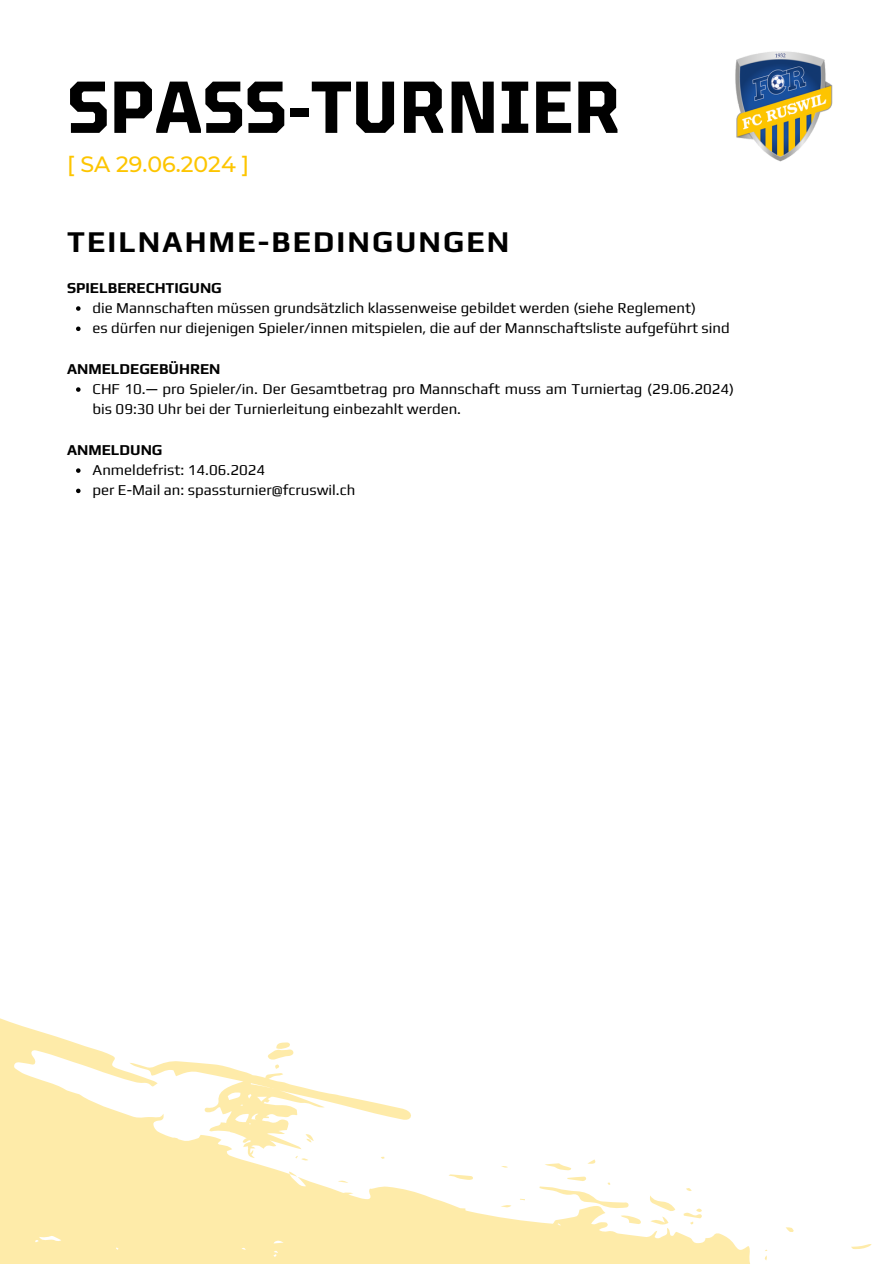
<style>
.page{position:relative;width:894px;height:1264px;background:#fff}
.page>*{position:absolute;margin:0;border:0;box-sizing:border-box;transform-origin:0 0}
.t1{font:700 73.2px "TT Octosquares Cond";color:#000}
.t2{font:700 30px "Play";letter-spacing:.07em;color:#000}
.t3{font:500 22.05px "Montserrat";color:#fdc500}
.t4{font:15px/20.2px "Play";color:#000}
.t5{font:700 15px "Play";color:#000}
</style>
<div class="page">
<img style="left:735px;top:51px;width:97px;height:111px">
<svg style="left:0;top:1018px;width:872px;height:245px"></svg>
<svg style="left:76px;top:306px;width:4px;height:5px"></svg>
<svg style="left:76px;top:326px;width:4px;height:5px"></svg>
<svg style="left:76px;top:387px;width:4px;height:5px"></svg>
<svg style="left:76px;top:468px;width:4px;height:5px"></svg>
<svg style="left:76px;top:488px;width:4px;height:5px"></svg>
<h3 class="t1" style="left:67px;top:56px;width:555px">SPASS-TURNIER</h3>
<h2 class="t3" style="left:67px;top:150px;width:183px">[ SA 29.06.2024 ]</h2>
<p class="t2" style="left:67px;top:224px;width:443px">TEILNAHME-BEDINGUNGEN</p>
<h4 class="t5" style="left:67px;top:279px;width:156px">SPIELBERECHTIGUNG</h4>
<p class="t4" style="left:92px;top:297px;width:605px">die Mannschaften müssen grundsätzlich klassenweise gebildet werden (siehe Reglement)</p>
<p class="t4" style="left:92px;top:318px;width:638px">es dürfen nur diejenigen Spieler/innen mitspielen, die auf der Mannschaftsliste aufgeführt sind</p>
<h4 class="t5" style="left:67px;top:360px;width:155px">ANMELDEGEBÜHREN</h4>
<p class="t4" style="left:92px;top:378px;width:643px">CHF 10.— pro Spieler/in. Der Gesamtbetrag pro Mannschaft muss am Turniertag (29.06.2024) bis 09:30 Uhr bei der Turnierleitung einbezahlt werden.</p>
<h4 class="t5" style="left:67px;top:441px;width:97px">ANMELDUNG</h4>
<p class="t4" style="left:92px;top:459px;width:174px">Anmeldefrist: 14.06.2024</p>
<p class="t4" style="left:92px;top:480px;width:264px">per E-Mail an: spassturnier@fcruswil.ch</p>
</div>
